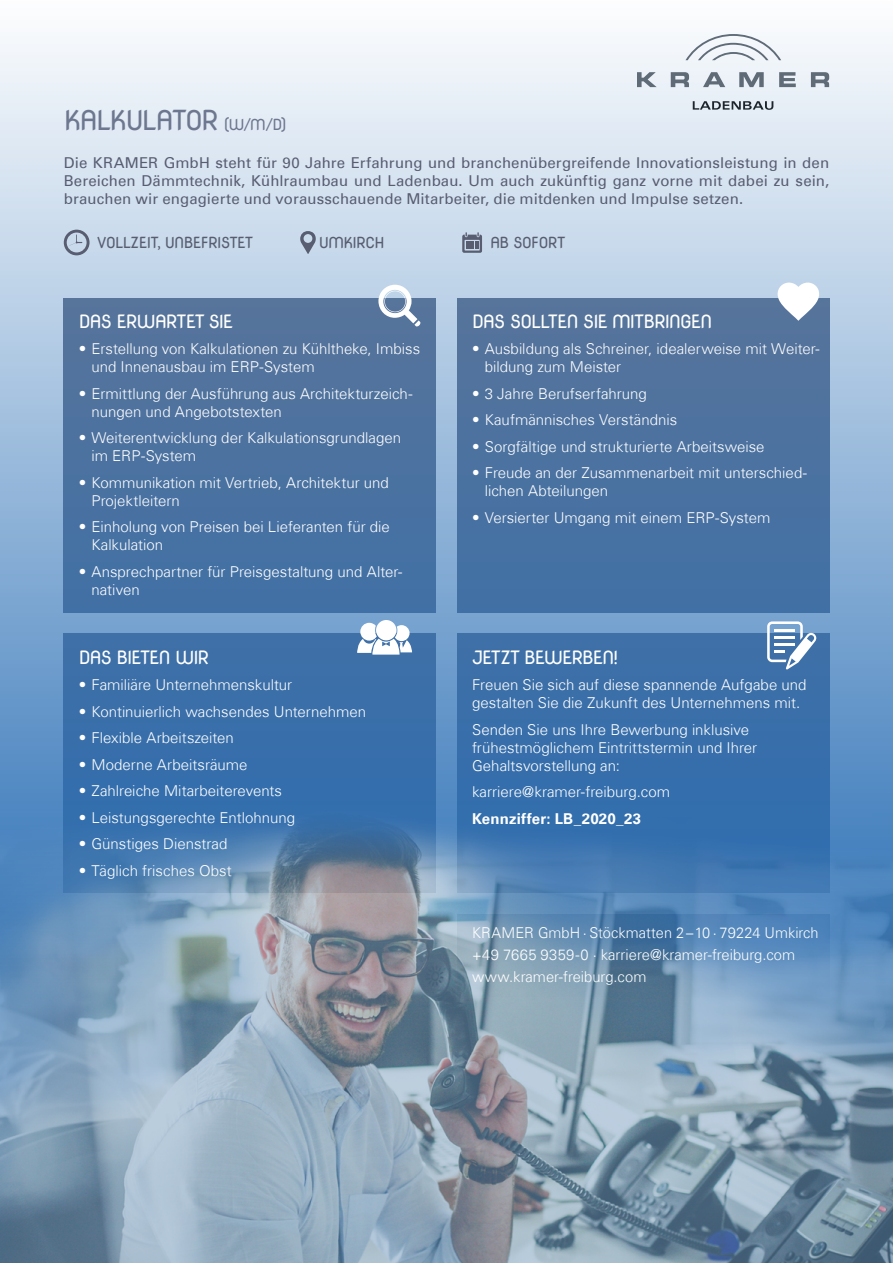
<style>
.page{position:relative;width:893px;height:1263px;background:#fff}
.page>*{position:absolute;margin:0;border:0;box-sizing:border-box;transform-origin:0 0}
.t1{font:27px "Nova Round";letter-spacing:-.075em;color:#6d7890}
.t2{font:18px "Nova Round";letter-spacing:-.07em;color:#fff}
.t3{font:300 15px/18px "Univers Com 45";color:#fff}
.t4{font:15px/18px "Univers Com 55 Roman";letter-spacing:.01em;color:#585d71;text-align:justify}
.t5{font:15px "Nova Round";letter-spacing:-.06em;color:#585d71}
.t6{font:700 15px "Univers Com 65";letter-spacing:.01em;color:#fff}
.s1{font-size:15px}
</style>
<div class="page">
<img style="left:0;top:40px;width:893px;height:1223px">
<svg style="left:378px;top:285px;width:43px;height:42px"></svg>
<svg style="left:778px;top:283px;width:41px;height:38px"></svg>
<svg style="left:357px;top:620px;width:55px;height:35px"></svg>
<svg style="left:767px;top:621px;width:49px;height:48px"></svg>
<svg style="left:64px;top:230px;width:26px;height:25px"></svg>
<svg style="left:300px;top:231px;width:16px;height:23px"></svg>
<svg style="left:462px;top:232px;width:20px;height:21px"></svg>
<svg style="left:637px;top:72px;width:20px;height:15px"></svg>
<svg style="left:671px;top:72px;width:18px;height:15px"></svg>
<svg style="left:703px;top:72px;width:22px;height:15px"></svg>
<svg style="left:739px;top:72px;width:25px;height:15px"></svg>
<svg style="left:779px;top:72px;width:17px;height:15px"></svg>
<svg style="left:811px;top:72px;width:18px;height:15px"></svg>
<svg style="left:685px;top:34px;width:96px;height:26px"></svg>
<svg style="left:693px;top:101px;width:80px;height:9px"></svg>
<h1 class="t1" style="left:64px;top:104px;width:224px">KALKULATOR <span class="s1">(W/M/D)</span></h1>
<p class="t4" style="left:64px;top:154px;width:767px">Die KRAMER GmbH steht für 90 Jahre Erfahrung und branchenübergreifende Innovationsleistung in den Bereichen Dämmtechnik, Kühlraumbau und Ladenbau. Um auch zukünftig ganz vorne mit dabei zu sein, brauchen wir engagierte und vorausschauende Mitarbeiter, die mitdenken und Impulse setzen.</p>
<p class="t5" style="left:98px;top:234px;width:157px">VOLLZEIT, UNBEFRISTET</p>
<p class="t5" style="left:319px;top:234px;width:67px">UMKIRCH</p>
<p class="t5" style="left:490px;top:234px;width:77px">AB SOFORT</p>
<p class="t2" style="left:79px;top:310px;width:156px">DAS ERWARTET SIE</p>
<p class="t3" style="left:91px;top:340px;width:330px;text-indent:-13px">• Erstellung von Kalkulationen zu Kühltheke, Imbiss und Innenausbau im ERP-System</p>
<p class="t3" style="left:91px;top:384px;width:323px;text-indent:-13px">• Ermittlung der Ausführung aus Architekturzeich&shy;nungen und Angebotstexten</p>
<p class="t3" style="left:91px;top:429px;width:311px;text-indent:-13px">• Weiterentwicklung der Kalkulationsgrundlagen im ERP-System</p>
<p class="t3" style="left:91px;top:473px;width:299px;text-indent:-13px">• Kommunikation mit Vertrieb, Architektur und<br>Projektleitern</p>
<p class="t3" style="left:91px;top:518px;width:300px;text-indent:-13px">• Einholung von Preisen bei Lieferanten für die<br>Kalkulation</p>
<p class="t3" style="left:91px;top:562px;width:312px;text-indent:-13px">• Ansprechpartner für Preisgestaltung und Alter&shy;nativen</p>
<p class="t2" style="left:79px;top:646px;width:132px">DAS BIETEN WIR</p>
<p class="t3" style="left:79px;top:676px;width:215px">• Familiäre Unternehmenskultur</p>
<p class="t3" style="left:79px;top:702px;width:289px">• Kontinuierlich wachsendes Unternehmen</p>
<p class="t3" style="left:79px;top:729px;width:157px">• Flexible Arbeitszeiten</p>
<p class="t3" style="left:79px;top:755px;width:170px">• Moderne Arbeitsräume</p>
<p class="t3" style="left:79px;top:782px;width:205px">• Zahlreiche Mitarbeiterevents</p>
<p class="t3" style="left:79px;top:808px;width:218px">• Leistungsgerechte Entlohnung</p>
<p class="t3" style="left:79px;top:835px;width:150px">• Günstiges Dienstrad</p>
<p class="t3" style="left:79px;top:861px;width:155px">• Täglich frisches Obst</p>
<p class="t2" style="left:472px;top:310px;width:242px">DAS SOLLTEN SIE MITBRINGEN</p>
<p class="t3" style="left:485px;top:340px;width:336px;text-indent:-13px">• Ausbildung als Schreiner, idealerweise mit Weiter&shy;bildung zum Meister</p>
<p class="t3" style="left:472px;top:384px;width:176px">• 3 Jahre Berufserfahrung</p>
<p class="t3" style="left:472px;top:411px;width:207px">• Kaufmännisches Verständnis</p>
<p class="t3" style="left:472px;top:437px;width:294px">• Sorgfältige und strukturierte Arbeitsweise</p>
<p class="t3" style="left:485px;top:464px;width:324px;text-indent:-13px">• Freude an der Zusammenarbeit mit unterschied&shy;lichen Abteilungen</p>
<p class="t3" style="left:472px;top:508px;width:300px">• Versierter Umgang mit einem ERP-System</p>
<p class="t2" style="left:472px;top:646px;width:148px">JETZT BEWERBEN!</p>
<p class="t3" style="left:472px;top:676px;width:336px">Freuen Sie sich auf diese spannende Aufgabe und gestalten Sie die Zukunft des Unternehmens mit.</p>
<p class="t3" style="left:472px;top:720px;width:287px">Senden Sie uns Ihre Bewerbung inklusive frühestmöglichem Eintrittstermin und Ihrer<br>Gehaltsvorstellung an:</p>
<p class="t3" style="left:472px;top:783px;width:200px">karriere@kramer-freiburg.com</p>
<p class="t6" style="left:472px;top:809px;width:171px">Kennziffer: LB_2020_23</p>
<p class="t3" style="left:472px;top:921px;width:348px;line-height:22.2px">KRAMER GmbH · Stöckmatten 2–10 · 79224 Umkirch +49 7665 9359-0 · karriere@kramer-freiburg.com www.kramer-freiburg.com</p>
</div>
